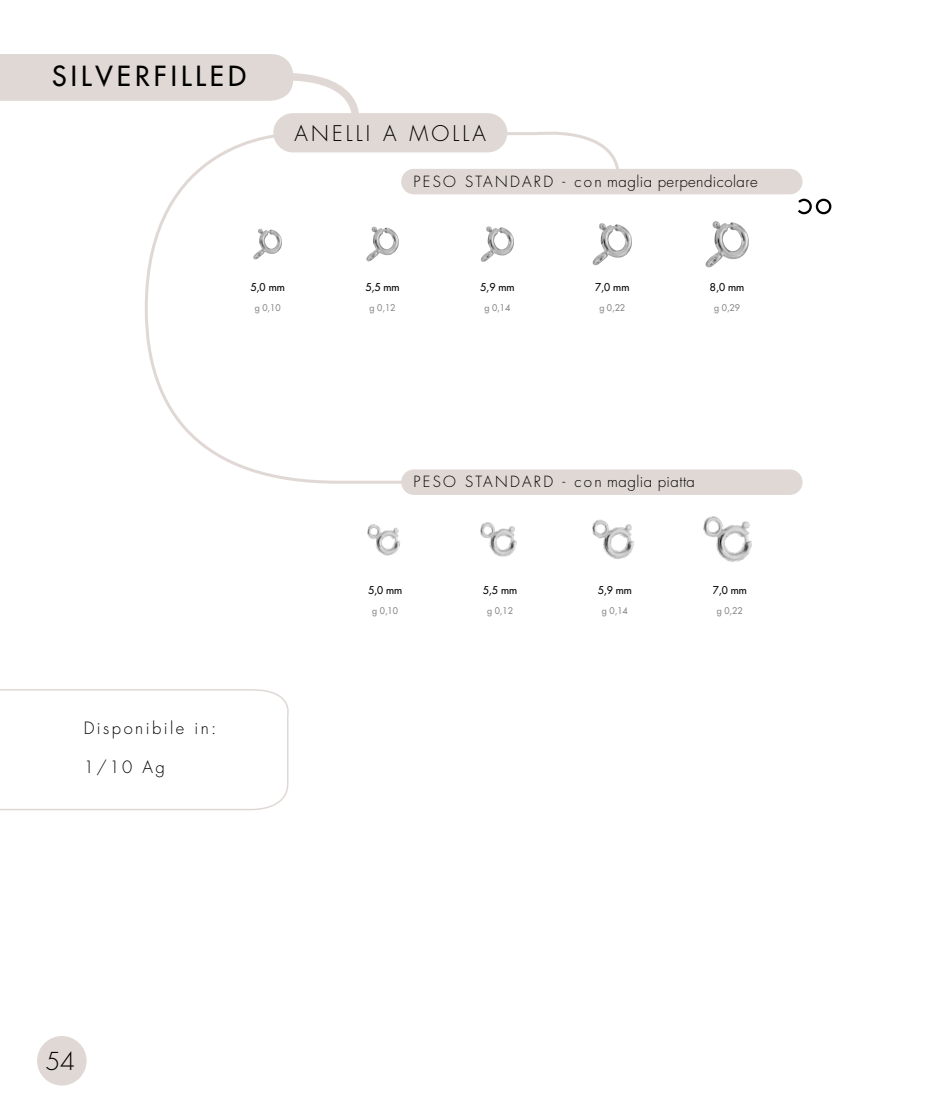
<style>
.page{position:relative;width:936px;height:1106px;background:#fff}
.page>*{position:absolute;margin:0;border:0;box-sizing:border-box;transform-origin:0 0}
.t1{font:27px "Futura";letter-spacing:.15em;color:#000}
.t2{font:300 24px "Futura Std";color:#000}
.t3{font:300 21px "Futura Std";letter-spacing:.15em;color:#000}
.t4{font:300 16.5px "Futura Std";letter-spacing:.15em;color:#000}
.t5{font:300 15px "Futura Std";letter-spacing:.03em;color:#000}
.t6{font:300 15px "Futura Std";letter-spacing:.11em;color:#000}
.t7{font:10.5px "Futura";color:#000}
.t8{font:9px "Futura";color:#878787}
</style>
<div class="page">
<svg style="left:0;top:689px;width:289px;height:122px"></svg>
<div style="left:37px;top:1036px;width:50px;height:49px;background:#e0d8d4;border-radius:50%"></div>
<svg style="left:506px;top:126px;width:113px;height:43px"></svg>
<svg style="left:145px;top:132px;width:383px;height:352px"></svg>
<svg style="left:0;top:54px;width:359px;height:59px"></svg>
<div style="left:273px;top:113px;width:234px;height:39px;background:#e0d8d4;border-radius:20px"></div>
<div style="left:401px;top:169px;width:401px;height:25px;background:#e0d8d4;border-radius:13px"></div>
<div style="left:401px;top:469px;width:401px;height:26px;background:#e0d8d4;border-radius:13px"></div>
<svg style="left:798px;top:198px;width:14px;height:17px"></svg>
<div style="left:815px;top:199px;width:16px;height:15px;border:2px solid #000;border-radius:50%"></div>
<img style="left:367px;top:524px;width:33px;height:32px">
<img style="left:480px;top:522px;width:37px;height:35px">
<img style="left:592px;top:519px;width:42px;height:40px">
<img style="left:703px;top:516px;width:49px;height:46px">
<img style="left:253px;top:228px;width:30px;height:32px">
<img style="left:366px;top:226px;width:33px;height:36px">
<img style="left:480px;top:226px;width:35px;height:36px">
<img style="left:592px;top:223px;width:40px;height:43px">
<img style="left:705px;top:221px;width:44px;height:47px">
<h1 class="t1" style="left:52px;top:58px;width:195px">SILVERFILLED</h1>
<h3 class="t3" style="left:294px;top:121px;width:193px">ANELLI A MOLLA</h3>
<h3 class="t5" style="left:413px;top:172px;width:346px">PESO STANDARD - con maglia perpendicolare</h3>
<p class="t7" style="left:250px;top:280px;width:36px">5,0 mm</p>
<p class="t7" style="left:365px;top:280px;width:36px">5,5 mm</p>
<p class="t7" style="left:480px;top:280px;width:36px">5,9 mm</p>
<p class="t7" style="left:595px;top:280px;width:36px">7,0 mm</p>
<p class="t7" style="left:710px;top:280px;width:36px">8,0 mm</p>
<p class="t8" style="left:255px;top:301px;width:27px">g 0,10</p>
<p class="t8" style="left:369px;top:301px;width:27px">g 0,12</p>
<p class="t8" style="left:484px;top:301px;width:27px">g 0,14</p>
<p class="t8" style="left:599px;top:301px;width:27px">g 0,22</p>
<p class="t8" style="left:714px;top:301px;width:27px">g 0,29</p>
<h3 class="t6" style="left:413px;top:472px;width:283px">PESO STANDARD - con maglia piatta</h3>
<h3 class="t4" style="left:84px;top:718px;width:134px">Disponibile in:</h3>
<h3 class="t4" style="left:84px;top:757px;width:83px">1/10 Ag</h3>
<h2 class="t2" style="left:45px;top:1046px;width:31px">54</h2>
<p class="t7" style="left:368px;top:583px;width:36px">5,0 mm</p>
<p class="t7" style="left:483px;top:583px;width:36px">5,5 mm</p>
<p class="t7" style="left:597px;top:583px;width:36px">5,9 mm</p>
<p class="t7" style="left:712px;top:583px;width:36px">7,0 mm</p>
<p class="t8" style="left:372px;top:604px;width:27px">g 0,10</p>
<p class="t8" style="left:487px;top:604px;width:27px">g 0,12</p>
<p class="t8" style="left:602px;top:604px;width:27px">g 0,14</p>
<p class="t8" style="left:716px;top:604px;width:27px">g 0,22</p>
</div>
